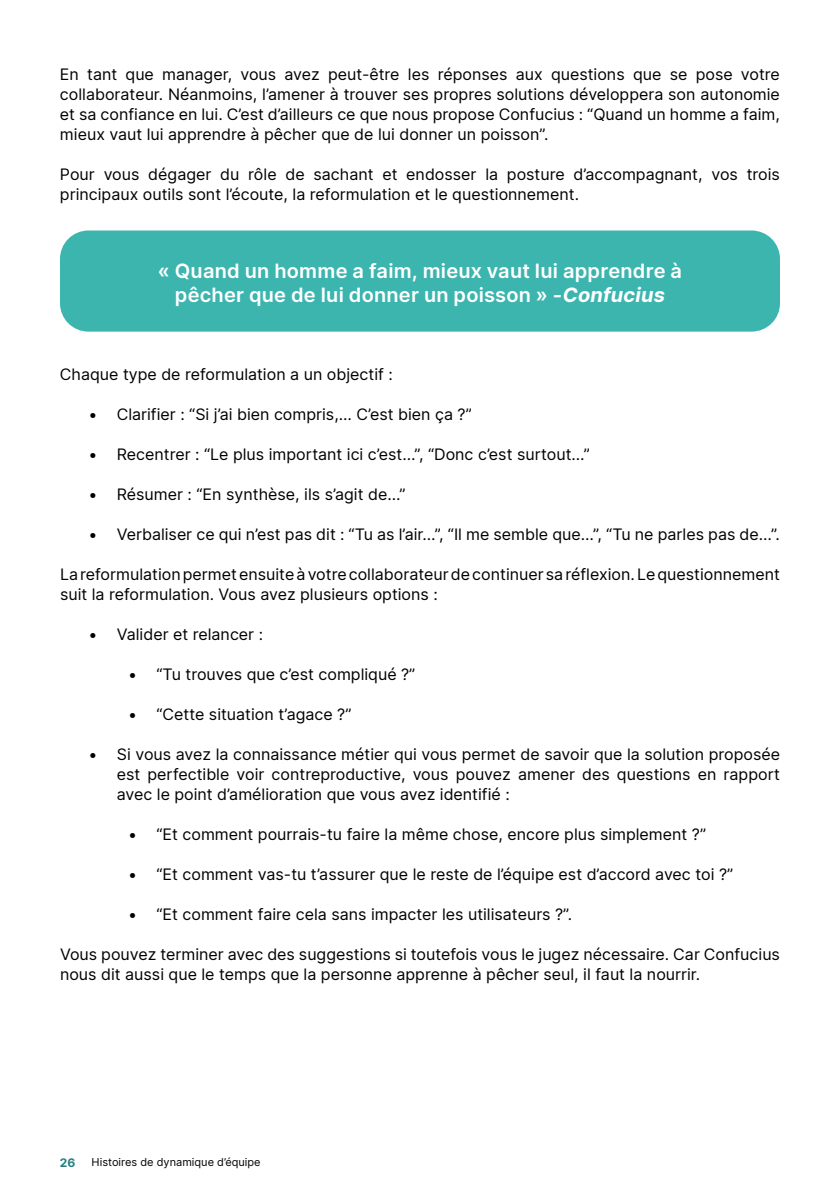
<style>
.page{position:relative;width:840px;height:1191px;background:#fff}
.page>*{position:absolute;margin:0;border:0;box-sizing:border-box;transform-origin:0 0}
.t1{font:600 20px/24px "Inter";letter-spacing:.01em;color:#fff;text-align:center}
.t2{font:16px/20px "Inter";color:#000}
.t3{font:700 12px "Inter";color:#238082}
.t4{font:11px "Inter";color:#000}
.s1{font-weight:700;font-style:italic}
</style>
<div class="page">
<div style="left:60px;top:230px;width:719px;height:101px;background:#3db5af;border-radius:28px"></div>
<p class="t2" style="left:60px;top:64px;width:721px;text-align:justify">En tant que manager, vous avez peut-être les réponses aux questions que se pose votre collaborateur. Néanmoins, l’amener à trouver ses propres solutions développera son autonomie et sa confiance en lui. C’est d’ailleurs ce que nous propose Confucius : “Quand un homme a faim, mieux vaut lui apprendre à pêcher que de lui donner un poisson”.</p>
<p class="t2" style="left:60px;top:164px;width:721px">Pour vous dégager du rôle de sachant et endosser la posture d’accompagnant, vos trois principaux outils sont l’écoute, la reformulation et le questionnement.</p>
<p class="t1" style="left:158px;top:258px;width:525px">« Quand un homme a faim, mieux vaut lui apprendre à pêcher que de lui donner un poisson » <span class="s1">-Confucius</span></p>
<p class="t2" style="left:60px;top:364px;width:334px">Chaque type de reformulation a un objectif :</p>
<p class="t2" style="left:88px;top:404px;width:384px">• Clarifier : “Si j’ai bien compris,… C’est bien ça ?”</p>
<p class="t2" style="left:88px;top:444px;width:503px">• Recentrer : “Le plus important ici c’est…”, “Donc c’est surtout…”</p>
<p class="t2" style="left:88px;top:484px;width:318px">• Résumer : “En synthèse, ils s’agit de…”</p>
<p class="t2" style="left:88px;top:524px;width:692px">• Verbaliser ce qui n’est pas dit : “Tu as l’air…”, “Il me semble que…”, “Tu ne parles pas de…”.</p>
<p class="t2" style="left:60px;top:564px;width:721px">La reformulation permet ensuite à votre collaborateur de continuer sa réflexion. Le questionnement suit la reformulation. Vous avez plusieurs options :</p>
<p class="t2" style="left:88px;top:624px;width:176px">• Valider et relancer :</p>
<p class="t2" style="left:128px;top:664px;width:288px">• “Tu trouves que c’est compliqué ?”</p>
<p class="t2" style="left:128px;top:704px;width:225px">• “Cette situation t’agace ?”</p>
<p class="t2" style="left:117px;top:744px;width:664px;text-align:justify;text-indent:-28px">• Si vous avez la connaissance métier qui vous permet de savoir que la solution proposée est perfectible voir contreproductive, vous pouvez amener des questions en rapport avec le point d’amélioration que vous avez identifié :</p>
<p class="t2" style="left:128px;top:824px;width:579px">• “Et comment pourrais-tu faire la même chose, encore plus simplement ?”</p>
<p class="t2" style="left:128px;top:864px;width:606px">• “Et comment vas-tu t’assurer que le reste de l’équipe est d’accord avec toi ?”</p>
<p class="t2" style="left:128px;top:904px;width:445px">• “Et comment faire cela sans impacter les utilisateurs ?”.</p>
<p class="t2" style="left:60px;top:944px;width:721px">Vous pouvez terminer avec des suggestions si toutefois vous le jugez nécessaire. Car Confucius nous dit aussi que le temps que la personne apprenne à pêcher seul, il faut la nourrir.</p>
<p class="t3" style="left:60px;top:1153px;width:17px">26</p>
<p class="t4" style="left:92px;top:1154px;width:170px">Histoires de dynamique d’équipe</p>
</div>
